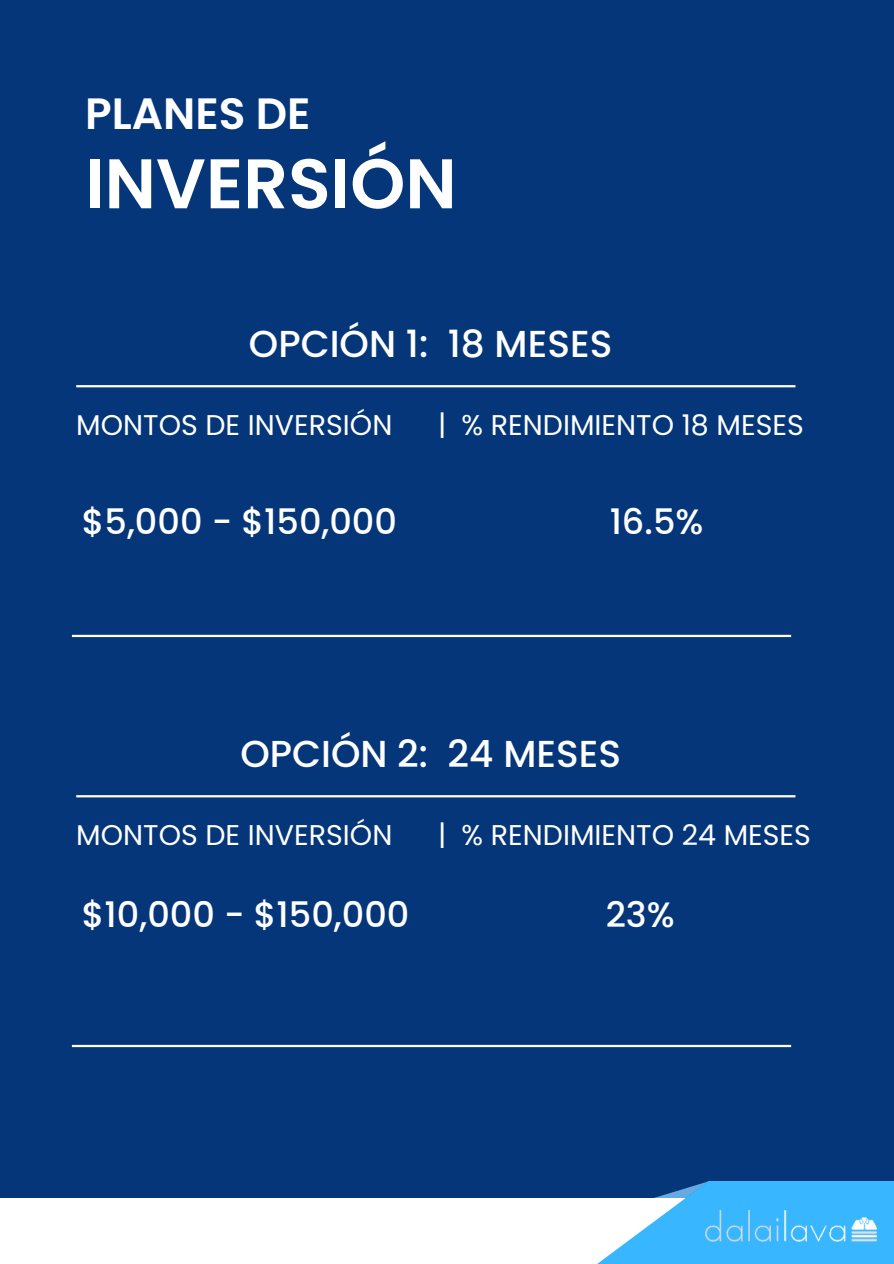
<style>
.page{position:relative;width:894px;height:1264px;background:#fff}
.page>*{position:absolute;margin:0;border:0;box-sizing:border-box;transform-origin:0 0}
.t1{font:600 70.05px "Poppins";color:#fff}
.t2{font:600 43.8px "Poppins";color:#fff}
.t3{font:500 37.5px "Poppins";color:#fff}
.t4{font:500 35.1px "Poppins";color:#fff}
.t5{font:28.5px "Poppins";color:#fff}
</style>
<div class="page">
<div style="left:0;top:0;width:893px;height:1263px;background:#043679"></div>
<div style="left:0;top:1197px;width:893px;height:66px;background:#fff"></div>
<svg style="left:563px;top:1181px;width:330px;height:82px;fill:#38b6ff"></svg>
<hr style="left:72px;top:635px;width:718px;height:2px;background:#fff">
<hr style="left:76px;top:385px;width:719px;height:2px;background:#fff">
<hr style="left:72px;top:1044px;width:718px;height:3px;background:#fff">
<hr style="left:76px;top:795px;width:719px;height:2px;background:#fff">
<img style="left:705px;top:1210px;width:171px;height:31px">
<h1 class="t2" style="left:85px;top:83px;width:227px">PLANES DE</h1>
<h1 class="t1" style="left:85px;top:135px;width:373px">INVERSIÓN</h1>
<h2 class="t3" style="left:249px;top:318px;width:365px">OPCIÓN 1: 18 MESES</h2>
<p class="t5" style="left:76px;top:405px;width:317px">MONTOS DE INVERSIÓN</p>
<p class="t5" style="left:438px;top:405px;width:367px">| % RENDIMIENTO 18 MESES</p>
<h3 class="t4" style="left:82px;top:497px;width:317px">$5,000 - $150,000</h3>
<h3 class="t4" style="left:609px;top:497px;width:95px">16.5%</h3>
<h2 class="t3" style="left:240px;top:728px;width:382px">OPCIÓN 2: 24 MESES</h2>
<p class="t5" style="left:76px;top:815px;width:317px">MONTOS DE INVERSIÓN</p>
<p class="t5" style="left:438px;top:815px;width:374px">| % RENDIMIENTO 24 MESES</p>
<h3 class="t4" style="left:82px;top:889px;width:329px">$10,000 - $150,000</h3>
<h3 class="t4" style="left:605px;top:889px;width:71px">23%</h3>
</div>
